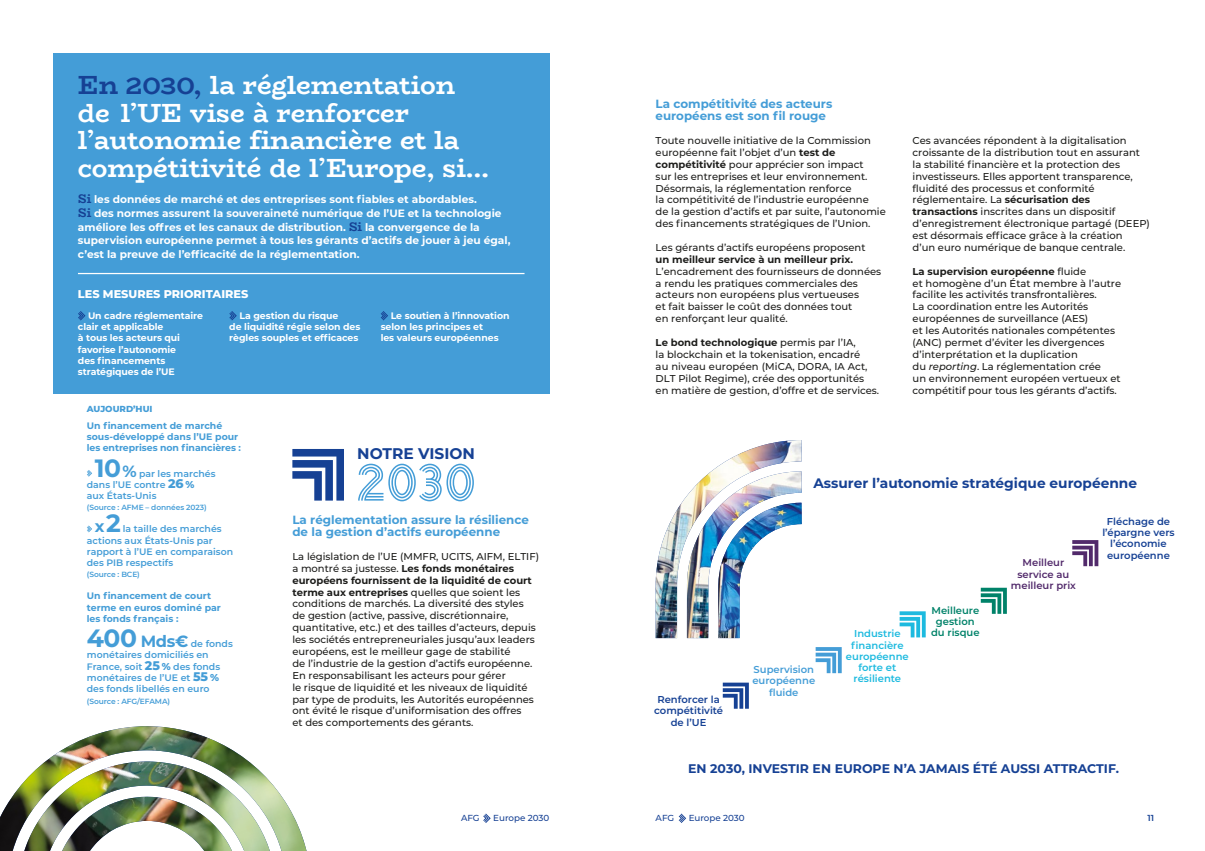
<style>
.page{position:relative;width:1205px;height:851px;background:#fff}
.page>*{position:absolute;margin:0;border:0;box-sizing:border-box;transform-origin:0 0}
.Contents{font:51.25px "Arya Triple";color:#449dd7}
.ENCADRÉ_Bleu_Titre__21{font:700 26.25px/27.5px "Bio Rhyme";letter-spacing:-.005em;color:#fff}
.CHIFFRE_bleu_Texte__7_5{font:700 16.25px "Montserrat";color:#449dd7}
.Contents-2{font:700 15.38px "Montserrat";color:#164194}
.Contents-3{font:700 13.75px "Montserrat";color:#164194}
.Contents-4{font:700 12.5px "Montserrat";color:#164194}
.SOUS-TITRE__9_5{font:700 11.88px/11.9px "Montserrat";color:#449dd7}
.ENCADRÉ_Bleu_Inter__9{font:800 11.25px "Montserrat";color:#fff}
.ENCADRÉ_Bleu_Chapeau__8_5{font:700 10.62px/13.8px "Montserrat";color:#fff}
.TEXTE_COURANT__8{font:500 10px/11.9px "Montserrat";color:#1d1d1b}
.t1{font:600 10px/11.2px "Montserrat";color:#164194;text-align:center}
.t2{font:600 10px/11.2px "Montserrat";color:#1dbadf;text-align:center}
.t3{font:600 10px/11.2px "Montserrat";color:#522a6b;text-align:center}
.t4{font:600 10px/11.2px "Montserrat";color:#449dd7;text-align:center}
.t5{font:600 10px/11.2px "Montserrat";color:#008269;text-align:center}
.ENCADRÉ_Bleu_Texte__7_5{font:700 9.38px/11.2px "Montserrat";letter-spacing:-.005em;color:#fff}
.CHIFFRE_bleu_Texte__7_5-2{font:600 9.38px/11.2px "Montserrat";color:#449dd7}
.CHIFFRE_bleu_Texte__7_5-3{font:700 9.38px/11.2px "Montserrat";color:#449dd7}
.Numbering_8_1_9{font:500 8.75px "Montserrat";color:#164194}
.t6{font:800 8.75px "Montserrat";color:#449dd7}
.t7{font:600 8.75px "Montserrat";color:#164194}
.CHIFFRE_bleu_Texte__7_5-4{font:600 7.5px "Montserrat";letter-spacing:-.01em;color:#449dd7}
.s1{color:#164194}
.s2{font-family:"Bio Rhyme";font-size:12.5px;color:#164194}
.s3{font-weight:700;font-size:25px}
.s4{font-weight:700;font-size:16.25px}
.s5{font-weight:800;font-size:12.5px}
.s6{font-weight:800;font-size:10px}
.s7{font-size:25px}
.s8{font-weight:700}
.s9{font-style:italic}
</style>
<div class="page">
<svg style="left:87px;top:470px;width:5px;height:6px"></svg>
<svg style="left:87px;top:525px;width:5px;height:7px"></svg>
<svg style="left:815px;top:647px;width:27px;height:26px"></svg>
<svg style="left:899px;top:611px;width:26px;height:26px"></svg>
<svg style="left:1072px;top:540px;width:26px;height:26px"></svg>
<svg style="left:981px;top:587px;width:26px;height:26px"></svg>
<svg style="left:723px;top:682px;width:26px;height:26px"></svg>
<div style="left:53px;top:53px;width:496px;height:340px;background:#449dd7"></div>
<hr style="left:78px;top:273px;width:446px;height:1px;background:#fff">
<svg style="left:78px;top:311px;width:7px;height:9px"></svg>
<svg style="left:229px;top:311px;width:8px;height:9px"></svg>
<svg style="left:381px;top:311px;width:7px;height:9px"></svg>
<svg style="left:292px;top:449px;width:52px;height:51px"></svg>
<img style="left:0;top:726px;width:306px;height:124px">
<img style="left:656px;top:440px;width:146px;height:198px">
<svg style="left:679px;top:813px;width:7px;height:9px"></svg>
<svg style="left:483px;top:813px;width:8px;height:9px"></svg>
<p class="ENCADRÉ_Bleu_Titre__21" style="left:78px;top:71px;width:413px"><span class="s1">En 2030,</span> la réglementation de l’UE vise à renforcer l’autonomie financière et la compétitivité de l’Europe, si…</p>
<p class="ENCADRÉ_Bleu_Chapeau__8_5" style="left:78px;top:192px;width:434px"><span class="s2">Si</span> les données de marché et des entreprises sont fiables et abordables.<br><span class="s2">Si</span> des normes assurent la souveraineté numérique de l’UE et la technologie améliore les offres et les canaux de distribution. <span class="s2">Si</span> la convergence de la supervision européenne permet à tous les gérants d’actifs de jouer à jeu égal, c’est la preuve de l’efficacité de la réglementation.</p>
<p class="ENCADRÉ_Bleu_Inter__9" style="left:78px;top:285px;width:172px">LES MESURES PRIORITAIRES</p>
<p class="ENCADRÉ_Bleu_Texte__7_5" style="left:78px;top:309px;width:127px;text-indent:10px">Un cadre réglementaire clair et applicable<br>à tous les acteurs qui favorise l’autonomie<br>des financements stratégiques de l’UE</p>
<p class="ENCADRÉ_Bleu_Texte__7_5" style="left:229px;top:309px;width:133px;text-indent:10px">La gestion du risque<br>de liquidité régie selon des règles souples et efficaces</p>
<p class="ENCADRÉ_Bleu_Texte__7_5" style="left:381px;top:309px;width:130px;text-indent:10px">Le soutien à l’innovation selon les principes et<br>les valeurs européennes</p>
<p class="t6" style="left:87px;top:402px;width:67px">AUJOURD’HUI</p>
<p class="CHIFFRE_bleu_Texte__7_5-3" style="left:87px;top:419px;width:156px">Un financement de marché sous-développé dans l’UE pour les entreprises non financières :</p>
<p class="CHIFFRE_bleu_Texte__7_5-2" style="left:87px;top:467px;width:130px;text-indent:8px"><span class="s3">10</span> <span class="s4">%</span> par les marchés dans l’UE contre <span class="s5">26</span> <span class="s6">%<br></span>aux États-Unis</p>
<p class="CHIFFRE_bleu_Texte__7_5-4" style="left:87px;top:502px;width:121px">(Source : AFME – données 2023)</p>
<p class="CHIFFRE_bleu_Texte__7_5" style="left:95px;top:514px;width:28px">x <span class="s7">2</span></p>
<p class="CHIFFRE_bleu_Texte__7_5-2" style="left:87px;top:523px;width:148px;text-indent:36px">la taille des marchés actions aux États-Unis par rapport à l’UE en comparaison des PIB respectifs</p>
<p class="CHIFFRE_bleu_Texte__7_5-4" style="left:87px;top:569px;width:55px">(Source : BCE)</p>
<p class="CHIFFRE_bleu_Texte__7_5-3" style="left:87px;top:589px;width:136px">Un financement de court terme en euros dominé par les fonds français :</p>
<p class="CHIFFRE_bleu_Texte__7_5-2" style="left:87px;top:637px;width:147px"><span class="s3">400</span> <span class="s4">Mds€</span> de fonds monétaires domiciliés en<br>France, soit <span class="s5">25</span> <span class="s6">%</span> des fonds monétaires de l’UE et <span class="s5">55</span> <span class="s6">% </span>des fonds libellés en euro</p>
<p class="CHIFFRE_bleu_Texte__7_5-4" style="left:87px;top:695px;width:85px">(Source : AFG/EFAMA)</p>
<p class="Contents-2" style="left:357px;top:442px;width:119px">NOTRE VISION</p>
<p class="Contents" style="left:356px;top:450px;width:121px">2030</p>
<p class="SOUS-TITRE__9_5" style="left:292px;top:513px;width:238px">La réglementation assure la résilience de la gestion d’actifs européenne</p>
<p class="TEXTE_COURANT__8" style="left:292px;top:550px;width:248px">La législation de l’UE (MMFR, UCITS, AIFM, ELTIF) a montré sa justesse. <span class="s8">Les fonds monétaires européens fournissent de la liquidité de court terme aux entreprises</span> quelles que soient les conditions de marchés. La diversité des styles<br>de gestion (active, passive, discrétionnaire, quantitative, etc.) et des tailles d’acteurs, depuis les sociétés entrepreneuriales jusqu’aux leaders européens, est le meilleur gage de stabilité<br>de l’industrie de la gestion d’actifs européenne.<br>En responsabilisant les acteurs pour gérer<br>le risque de liquidité et les niveaux de liquidité par type de produits, les Autorités européennes ont évité le risque d’uniformisation des offres<br>et des comportements des gérants.</p>
<p class="SOUS-TITRE__9_5" style="left:656px;top:98px;width:178px">La compétitivité des acteurs européens est son fil rouge</p>
<p class="TEXTE_COURANT__8" style="left:656px;top:134px;width:232px">Toute nouvelle initiative de la Commission européenne fait l’objet d’un <span class="s8">test de compétitivité</span> pour apprécier son impact<br>sur les entreprises et leur environnement.<br>Désormais, la réglementation renforce<br>la compétitivité de l’industrie européenne<br>de la gestion d’actifs et par suite, l’autonomie des financements stratégiques de l’Union.</p>
<p class="TEXTE_COURANT__8" style="left:656px;top:241px;width:227px">Les gérants d’actifs européens proposent <span class="s8">un meilleur service à un meilleur prix.<br></span>L’encadrement des fournisseurs de données a rendu les pratiques commerciales des acteurs non européens plus vertueuses<br>et fait baisser le coût des données tout<br>en renforçant leur qualité.</p>
<p class="TEXTE_COURANT__8" style="left:656px;top:336px;width:225px"><span class="s8">Le bond technologique</span> permis par l’IA,<br>la blockchain et la tokenisation, encadré<br>au niveau européen (MiCA, DORA, IA Act, DLT Pilot Regime), crée des opportunités en matière de gestion, d’offre et de services.</p>
<p class="TEXTE_COURANT__8" style="left:912px;top:134px;width:239px">Ces avancées répondent à la digitalisation croissante de la distribution tout en assurant la stabilité financière et la protection des investisseurs. Elles apportent transparence, fluidité des processus et conformité réglementaire. La <span class="s8">sécurisation des transactions</span> inscrites dans un dispositif d’enregistrement électronique partagé (DEEP) est désormais efficace grâce à la création<br>d’un euro numérique de banque centrale.</p>
<p class="TEXTE_COURANT__8" style="left:912px;top:265px;width:210px"><span class="s8">La supervision européenne</span> fluide<br>et homogène d’un État membre à l’autre facilite les activités transfrontalières.<br>La coordination entre les Autorités européennes de surveillance (AES)<br>et les Autorités nationales compétentes (ANC) permet d’éviter les divergences d’interprétation et la duplication<br>du <span class="s9">reporting</span>. La réglementation crée<br>un environnement européen vertueux et compétitif pour tous les gérants d’actifs.</p>
<p class="Contents-3" style="left:813px;top:472px;width:325px">Assurer l’autonomie stratégique européenne</p>
<p class="t3" style="left:1011px;top:556px;width:67px">Meilleur service au meilleur prix</p>
<p class="t1" style="left:1102px;top:515px;width:74px">Fléchage de l’épargne vers l’économie européenne</p>
<p class="t5" style="left:931px;top:604px;width:50px">Meilleure gestion du risque</p>
<p class="t2" style="left:846px;top:627px;width:64px">Industrie financière européenne forte et résiliente</p>
<p class="t4" style="left:752px;top:663px;width:64px">Supervision européenne fluide</p>
<p class="t1" style="left:654px;top:693px;width:70px">Renforcer la compétitivité de l’UE</p>
<p class="Contents-4" style="left:688px;top:759px;width:432px">EN 2030, INVESTIR EN EUROPE N’A JAMAIS ÉTÉ AUSSI ATTRACTIF.</p>
<p class="Numbering_8_1_9" style="left:461px;top:812px;width:20px">AFG</p>
<p class="Numbering_8_1_9" style="left:493px;top:812px;width:58px">Europe 2030</p>
<p class="Numbering_8_1_9" style="left:656px;top:812px;width:20px">AFG</p>
<p class="Numbering_8_1_9" style="left:689px;top:812px;width:58px">Europe 2030</p>
<p class="t7" style="left:1147px;top:811px;width:8px">11</p>
</div>
